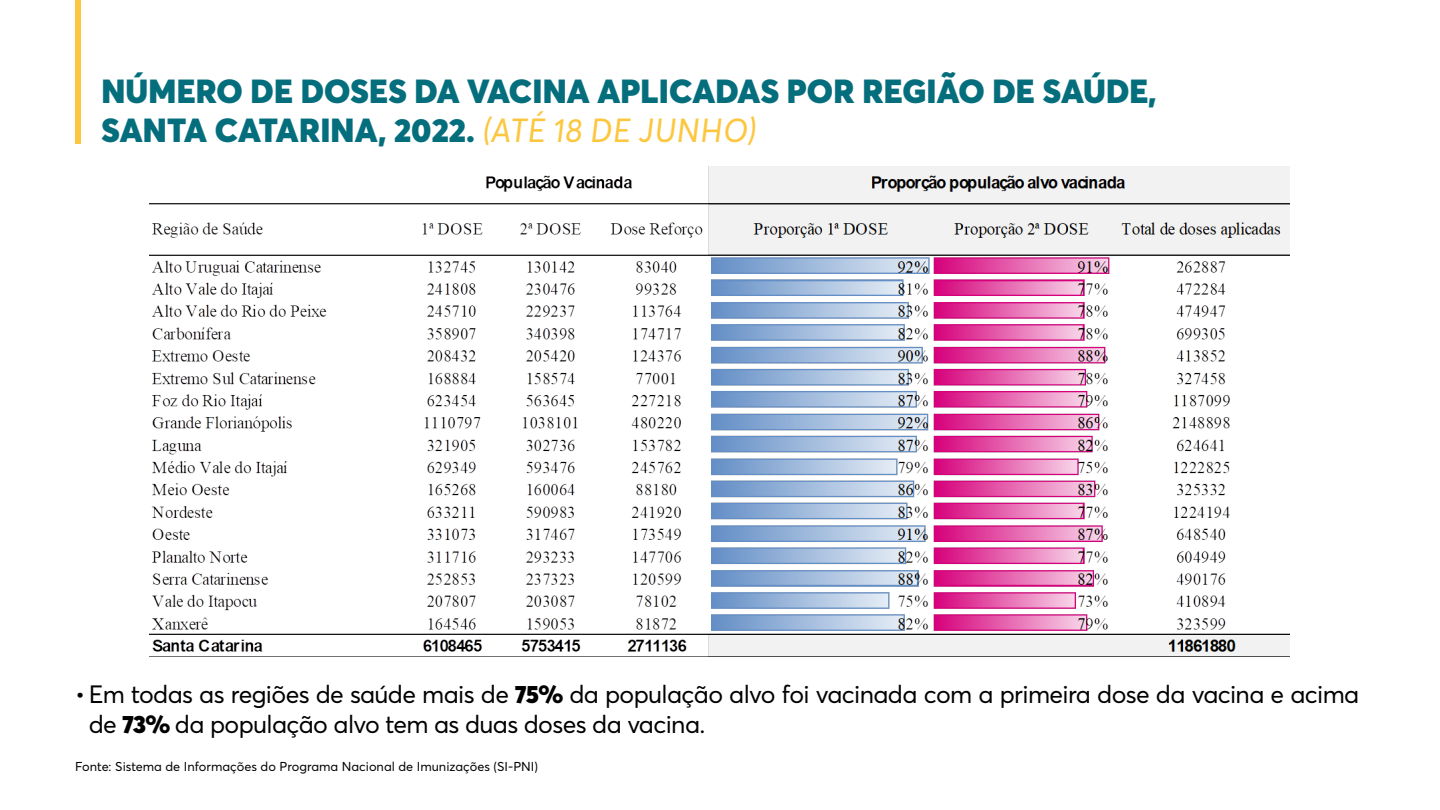
<style>
.page{position:relative;width:1440px;height:810px;background:#fff}
.page>*{position:absolute;margin:0;border:0;box-sizing:border-box;transform-origin:0 0}
.t1{font:900 33px/39px "Averta";letter-spacing:.005em;color:#056e7d}
.t2{font:24.75px/29.7px "Averta";letter-spacing:-.025em;color:#000}
.t3{font:12.75px "Averta";color:#000}
.s1{font-weight:400;font-style:italic;color:#fcc63f}
.s2{font-weight:900}
</style>
<div class="page">
<div style="left:75px;top:0;width:6px;height:144px;background:#fcc63f"></div>
<img style="left:149px;top:166px;width:1140px;height:491px">
<h1 class="t1" style="left:101px;top:71px;width:1057px">NÚMERO DE DOSES DA VACINA APLICADAS POR REGIÃO DE SAÚDE,<br>SANTA CATARINA, 2022. <span class="s1">(ATÉ 18 DE JUNHO)</span></h1>
<p class="t2" style="left:89px;top:680px;width:1272px;text-indent:-13px">• Em todas as regiões de saúde mais de <span class="s2">75%</span> da população alvo foi vacinada com a primeira dose da vacina e acima de <span class="s2">73%</span> da população alvo tem as duas doses da vacina.</p>
<p class="t3" style="left:75px;top:759px;width:464px">Fonte: Sistema de Informações do Programa Nacional de Imunizações (SI-PNI)</p>
</div>
